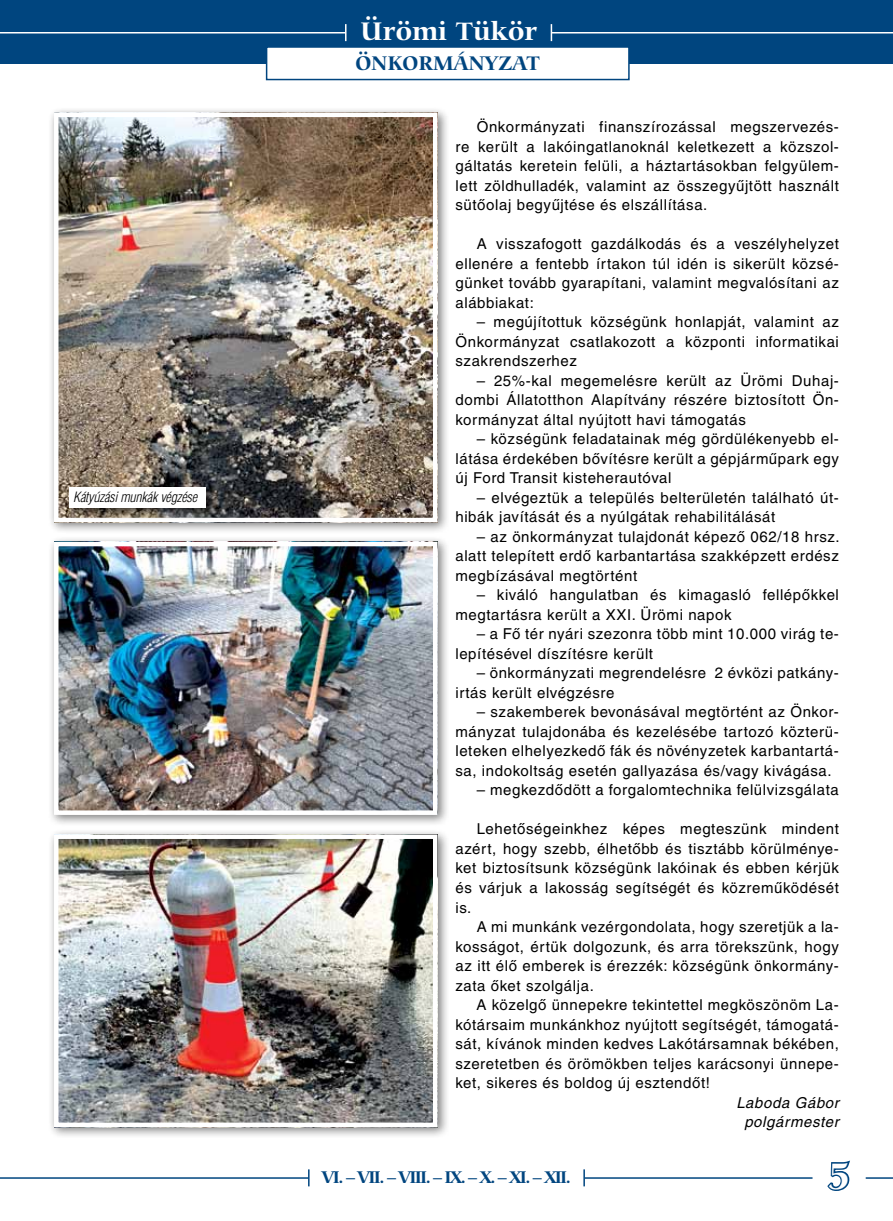
<style>
.page{position:relative;width:893px;height:1221px;background:#fff}
.page>*{position:absolute;margin:0;border:0;box-sizing:border-box;transform-origin:0 0}
.t1{font:700 39px "Carmina Md PFL";color:#fff}
.t2{font:700 27px "Carmina Md PFL";color:#fff}
.t3{font:700 21px "Carmina Md PFL";color:#00457f}
.t4{font:700 18px "Carmina Md PFL";letter-spacing:-.1em;color:#00457f}
.t5{font:15px/19.5px "Helvetica QS";letter-spacing:.04em;color:#000;text-align:justify}
.t6{font:italic 15px/19.5px "Helvetica QS";letter-spacing:.04em;color:#000;text-align:center}
.t7{font:italic 300 condensed 13.95px "Helvetica QS";letter-spacing:-.01em;color:#000}
</style>
<div class="page">
<hr style="left:0;top:1177px;width:309px;height:1px;background:#00457f">
<svg style="left:308px;top:1169px;width:2px;height:17px"></svg>
<hr style="left:585px;top:1177px;width:227px;height:1px;background:#00457f">
<svg style="left:583px;top:1169px;width:2px;height:17px"></svg>
<svg style="left:827px;top:1160px;width:23px;height:31px"></svg>
<svg style="left:866px;top:1177px;width:27px;height:1px"></svg>
<div style="left:0;top:0;width:893px;height:64px;background:#00457f"></div>
<div style="left:267px;top:47px;width:362px;height:33px;background:#fff"></div>
<div style="left:266px;top:46px;width:364px;height:34px;border:2px solid #00457f"></div>
<hr style="left:552px;top:32px;width:341px;height:1px;background:#fff">
<hr style="left:0;top:32px;width:345px;height:1px;background:#fff">
<svg style="left:345px;top:24px;width:1px;height:17px"></svg>
<svg style="left:551px;top:24px;width:1px;height:17px"></svg>
<div style="left:47px;top:106px;width:402px;height:428px;background:#000;opacity:.5"></div>
<img style="left:59px;top:118px;width:373px;height:399px">
<div style="left:54px;top:113px;width:383px;height:409px;border:4px solid #fff"></div>
<div style="left:47px;top:535px;width:402px;height:291px;background:#000;opacity:.5"></div>
<img style="left:59px;top:547px;width:373px;height:263px">
<div style="left:54px;top:542px;width:383px;height:273px;border:4px solid #fff"></div>
<div style="left:47px;top:827px;width:402px;height:311px;background:#000;opacity:.5"></div>
<img style="left:59px;top:839px;width:373px;height:283px">
<div style="left:54px;top:834px;width:383px;height:293px;border:4px solid #fff"></div>
<div style="left:64px;top:482px;width:154px;height:38px;background:#000;opacity:.75"></div>
<div style="left:69px;top:487px;width:136px;height:20px;background:#fff"></div>
<p class="t7" style="left:73px;top:488px;width:126px">Kátyúzási munkák végzése</p>
<h2 class="t2" style="left:360px;top:15px;width:178px">ÜRÖMI TÜKÖR</h2>
<h3 class="t3" style="left:355px;top:51px;width:186px">ÖNKORMÁNYZAT</h3>
<p class="t5" style="left:455px;top:117px;width:385px;text-indent:21px">Önkormányzati finanszírozással megszervezés&shy;re került a lakóingatlanoknál keletkezett a közszol&shy;gáltatás keretein felüli, a háztartásokban felgyülem&shy;lett zöldhulladék, valamint az összegyûjtött használt sütõolaj begyûjtése és elszállítása.</p>
<p class="t5" style="left:455px;top:234px;width:385px;text-indent:21px">A visszafogott gazdálkodás és a veszélyhelyzet ellenére a fentebb írtakon túl idén is sikerült közsé&shy;günket tovább gyarapítani, valamint megvalósítani az alábbiakat:</p>
<p class="t5" style="left:455px;top:312px;width:385px;text-indent:21px">– megújítottuk községünk honlapját, valamint az Önkormányzat csatlakozott a központi informatikai szakrendszerhez</p>
<p class="t5" style="left:455px;top:370px;width:385px;text-indent:21px">– 25%-kal megemelésre került az Ürömi Duhaj&shy;dombi Állatotthon Alapítvány részére biztosított Ön&shy;kormányzat által nyújtott havi támogatás</p>
<p class="t5" style="left:455px;top:429px;width:385px;text-indent:21px">– községünk feladatainak még gördülékenyebb el&shy;látása érdekében bõvítésre került a gépjármûpark egy új Ford Transit kisteherautóval</p>
<p class="t5" style="left:455px;top:487px;width:385px;text-indent:21px">– elvégeztük a település belterületén található út&shy;hibák javítását és a nyúlgátak rehabilitálását</p>
<p class="t5" style="left:455px;top:526px;width:386px;text-indent:21px">– az önkormányzat tulajdonát képezõ 062/18 hrsz. alatt telepített erdõ karbantartása szakképzett erdész megbízásával megtörtént</p>
<p class="t5" style="left:455px;top:585px;width:385px;text-indent:21px">– kiváló hangulatban és kimagasló fellépõkkel megtartásra került a XXI. Ürömi napok</p>
<p class="t5" style="left:455px;top:624px;width:385px;text-indent:21px">– a Fõ tér nyári szezonra több mint 10.000 virág te&shy;lepítésével díszítésre került</p>
<p class="t5" style="left:455px;top:663px;width:385px;text-indent:21px">– önkormányzati megrendelésre 2 évközi patkány&shy;irtás került elvégzésre</p>
<p class="t5" style="left:455px;top:702px;width:385px;text-indent:21px">– szakemberek bevonásával megtörtént az Önkor&shy;mányzat tulajdonába és kezelésébe tartozó közterü&shy;leteken elhelyezkedõ fák és növényzetek karbantartá&shy;sa, indokoltság esetén gallyazása és/vagy kivágása.</p>
<p class="t5" style="left:477px;top:780px;width:364px">– megkezdõdött a forgalomtechnika felülvizsgálata</p>
<p class="t5" style="left:455px;top:819px;width:385px;text-indent:21px">Lehetõségeinkhez képes megteszünk mindent azért, hogy szebb, élhetõbb és tisztább körülménye&shy;ket biztosítsunk községünk lakóinak és ebben kérjük és várjuk a lakosság segítségét és közremûködését is.</p>
<p class="t5" style="left:455px;top:916px;width:385px;text-indent:21px">A mi munkánk vezérgondolata, hogy szeretjük a la&shy;kosságot, értük dolgozunk, és arra törekszünk, hogy az itt élõ emberek is érezzék: községünk önkormány&shy;zata õket szolgálja.</p>
<p class="t5" style="left:455px;top:994px;width:385px;text-indent:21px">A közelgõ ünnepekre tekintettel megköszönöm La&shy;kótársaim munkánkhoz nyújtott segítségét, támogatá&shy;sát, kívánok minden kedves Lakótársamnak békében, szeretetben és örömökben teljes karácsonyi ünnepe&shy;ket, sikeres és boldog új esztendõt!</p>
<p class="t6" style="left:736px;top:1092px;width:104px">Laboda Gábor polgármester</p>
<p class="t4" style="left:322px;top:1166px;width:251px">VI. – VII. – VIII. – IX. – X. – XI. – XII.</p>
<h1 class="t1" style="left:827px;top:1153px;width:26px">5</h1>
</div>
